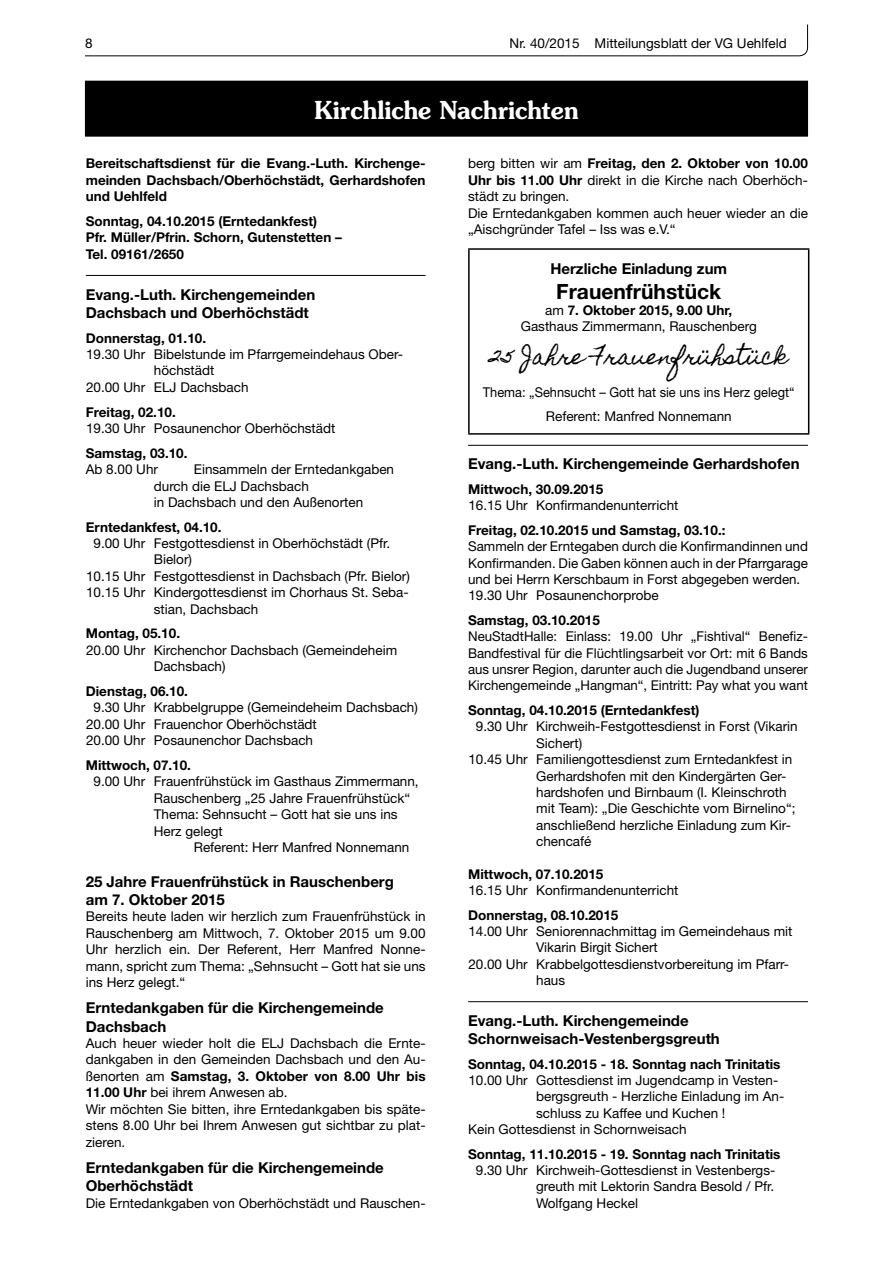
<style>
.page{position:relative;width:893px;height:1263px;background:#fff}
.page>*{position:absolute;margin:0;border:0;box-sizing:border-box;transform-origin:0 0}
.t1{font:600 24.75px "Souvenir";color:#fff;scale:.95 1}
.t2{font:21px "Homemade Apple";color:#000}
.t3{font:700 21px "Helvetica Neue";color:#000}
.t4{font:700 15px/18.1px "Helvetica Neue";color:#000}
.t5{font:13.5px/16.4px "Helvetica Neue";color:#000}
.t6{font:700 13.5px/16.4px "Helvetica Neue";color:#000;text-align:justify}
.t7{font:13.5px/24.3px "Helvetica Neue";color:#000;text-align:center;scale:.95 1}
.s1{font-weight:700}
</style>
<div class="page">
<svg style="left:85px;top:24px;width:723px;height:33px"></svg>
<div style="left:85px;top:81px;width:722px;height:55px;background:#000"></div>
<div style="left:85px;top:81px;width:723px;height:56px;border:1px solid #000"></div>
<hr style="left:86px;top:275px;width:340px;height:1px;background:#000">
<hr style="left:468px;top:445px;width:340px;height:1px;background:#000">
<hr style="left:468px;top:1001px;width:340px;height:1px;background:#000">
<hr style="left:468px;top:248px;width:341px;height:2px;background:#000">
<hr style="left:468px;top:250px;width:2px;height:183px;background:#000">
<hr style="left:808px;top:250px;width:1px;height:183px;background:#000">
<hr style="left:468px;top:433px;width:341px;height:2px;background:#000">
<p class="t5" style="left:85px;top:36px;width:9px">8</p>
<p class="t5" style="left:510px;top:36px;width:279px">Nr. 40/2015 Mitteilungsblatt der VG Uehlfeld</p>
<h1 class="t1" style="left:314px;top:100px;width:280px">Kirchliche Nachrichten</h1>
<p class="t6" style="left:86px;top:157px;width:341px">Bereitschaftsdienst für die Evang.-Luth. Kirchenge&shy;meinden Dachsbach/Oberhöchstädt, Gerhardshofen und Uehlfeld</p>
<p class="t6" style="left:86px;top:214px;width:258px;text-align:left">Sonntag, 04.10.2015 (Erntedankfest)<br>Pfr. Müller/Pfrin. Schorn, Gutenstetten –<br>Tel. 09161/2650</p>
<p class="t4" style="left:86px;top:287px;width:231px">Evang.-Luth. Kirchengemeinden<br>Dachsbach und Oberhöchstädt</p>
<p class="t6" style="left:86px;top:331px;width:122px">Donnerstag, 01.10.</p>
<p class="t5" style="left:86px;top:347px;width:318px">19.30 Uhr Bibelstunde im Pfarrgemeindehaus Ober-</p>
<p class="t5" style="left:154px;top:364px;width:62px">höchstädt</p>
<p class="t5" style="left:86px;top:380px;width:164px">20.00 Uhr ELJ Dachsbach</p>
<p class="t6" style="left:86px;top:405px;width:92px">Freitag, 02.10.</p>
<p class="t5" style="left:86px;top:421px;width:251px">19.30 Uhr Posaunenchor Oberhöchstädt</p>
<p class="t6" style="left:86px;top:446px;width:103px">Samstag, 03.10.</p>
<p class="t5" style="left:86px;top:462px;width:74px">Ab 8.00 Uhr</p>
<p class="t5" style="left:468px;top:157px;width:341px">berg bitten wir am <span class="s1">Freitag, den 2. Oktober von 10.00<br>Uhr bis 11.00 Uhr</span> direkt in die Kirche nach Oberhöch&shy;städt zu bringen.<br>Die Erntedankgaben kommen auch heuer wieder an die „Aischgründer Tafel – Iss was e.V.“</p>
<p class="t4" style="left:550px;top:260px;width:178px">Herzliche Einladung zum</p>
<h2 class="t3" style="left:556px;top:284px;width:166px">Frauenfrühstück</h2>
<p class="t5" style="left:521px;top:303px;width:237px;text-align:center">am <span class="s1">7. Oktober 2015, 9.00 Uhr,<br></span>Gasthaus Zimmermann, Rauschenberg</p>
<h2 class="t2" style="left:489px;top:345px;width:300px">25 Jahre Frauenfrühstück</h2>
<p class="t7" style="left:483px;top:381px;width:330px">Thema: „Sehnsucht – Gott hat sie uns ins Herz gelegt“<br>Referent: Manfred Nonnemann</p>
<p class="t4" style="left:468px;top:456px;width:333px">Evang.-Luth. Kirchengemeinde Gerhardshofen</p>
<p class="t6" style="left:468px;top:482px;width:137px">Mittwoch, 30.09.2015</p>
<p class="t5" style="left:468px;top:499px;width:212px">16.15 Uhr Konfirmandenunterricht</p>
<p class="t6" style="left:468px;top:523px;width:259px">Freitag, 02.10.2015 und Samstag, 03.10.:</p>
<p class="t5" style="left:468px;top:540px;width:341px">Sammeln der Erntegaben durch die Konfirmandinnen und Konfirmanden. Die Gaben können auch in der Pfarrgarage und bei Herrn Kerschbaum in Forst abgegeben werden.<br>19.30 Uhr Posaunenchorprobe</p>
<p class="t6" style="left:468px;top:613px;width:133px">Samstag, 03.10.2015</p>
<p class="t5" style="left:468px;top:630px;width:341px;text-align:justify">NeuStadtHalle: Einlass: 19.00 Uhr „Fishtival“ Benefiz-Bandfestival für die Flüchtlingsarbeit vor Ort: mit 6 Bands aus unsrer Region, darunter auch die Jugendband unserer Kirchengemeinde „Hangman“, Eintritt: Pay what you want</p>
<p class="t6" style="left:468px;top:703px;width:233px">Sonntag, 04.10.2015 (Erntedankfest)</p>
<p class="t5" style="left:476px;top:720px;width:323px">9.30 Uhr Kirchweih-Festgottesdienst in Forst (Vikarin</p>
<p class="t5" style="left:536px;top:736px;width:47px">Sichert)</p>
<p class="t5" style="left:468px;top:752px;width:326px">10.45 Uhr Familiengottesdienst zum Erntedankfest in</p>
<p class="t5" style="left:536px;top:769px;width:252px">Gerhardshofen mit den Kindergärten Ger-</p>
<p class="t5" style="left:536px;top:785px;width:252px">hardshofen und Birnbaum (I. Kleinschroth</p>
<p class="t5" style="left:536px;top:801px;width:261px">mit Team): „Die Geschichte vom Birnelino“;</p>
<p class="t5" style="left:536px;top:818px;width:256px">anschließend herzliche Einladung zum Kir-</p>
<p class="t5" style="left:536px;top:834px;width:57px">chencafé</p>
<p class="t6" style="left:468px;top:867px;width:137px">Mittwoch, 07.10.2015</p>
<p class="t5" style="left:468px;top:883px;width:212px">16.15 Uhr Konfirmandenunterricht</p>
<p class="t6" style="left:468px;top:908px;width:152px">Donnerstag, 08.10.2015</p>
<p class="t5" style="left:468px;top:924px;width:326px">14.00 Uhr Seniorennachmittag im Gemeindehaus mit</p>
<p class="t5" style="left:536px;top:941px;width:123px">Vikarin Birgit Sichert</p>
<p class="t5" style="left:468px;top:957px;width:322px">20.00 Uhr Krabbelgottesdienstvorbereitung im Pfarr-</p>
<p class="t5" style="left:536px;top:973px;width:31px">haus</p>
<p class="t4" style="left:468px;top:1013px;width:253px">Evang.-Luth. Kirchengemeinde<br>Schornweisach-Vestenbergsgreuth</p>
<p class="t6" style="left:468px;top:1057px;width:314px">Sonntag, 04.10.2015 - 18. Sonntag nach Trinitatis</p>
<p class="t5" style="left:468px;top:1073px;width:311px">10.00 Uhr Gottesdienst im Jugendcamp in Vesten-</p>
<p class="t5" style="left:536px;top:1090px;width:250px">bergsgreuth - Herzliche Einladung im An-</p>
<p class="t5" style="left:536px;top:1106px;width:191px">schluss zu Kaffee und Kuchen !</p>
<p class="t5" style="left:468px;top:1122px;width:220px">Kein Gottesdienst in Schornweisach</p>
<p class="t6" style="left:468px;top:1147px;width:314px">Sonntag, 11.10.2015 - 19. Sonntag nach Trinitatis</p>
<p class="t5" style="left:536px;top:1163px;width:241px;text-align:justify;text-indent:-60px">9.30 Uhr Kirchweih-Gottesdienst in Vestenbergs&shy;greuth mit Lektorin Sandra Besold / Pfr.<br>Wolfgang Heckel</p>
<p class="t5" style="left:154px;top:462px;width:242px;text-indent:40px">Einsammeln der Erntedankgaben durch die ELJ Dachsbach<br>in Dachsbach und den Außenorten</p>
<p class="t6" style="left:86px;top:520px;width:137px">Erntedankfest, 04.10.</p>
<p class="t5" style="left:94px;top:536px;width:298px">9.00 Uhr Festgottesdienst in Oberhöchstädt (Pfr.</p>
<p class="t5" style="left:154px;top:553px;width:40px">Bielor)</p>
<p class="t5" style="left:86px;top:569px;width:325px">10.15 Uhr Festgottesdienst in Dachsbach (Pfr. Bielor)</p>
<p class="t5" style="left:86px;top:586px;width:324px">10.15 Uhr Kindergottesdienst im Chorhaus St. Seba-</p>
<p class="t5" style="left:154px;top:602px;width:106px">stian, Dachsbach</p>
<p class="t6" style="left:86px;top:627px;width:96px">Montag, 05.10.</p>
<p class="t5" style="left:154px;top:643px;width:245px;text-indent:-68px">20.00 Uhr Kirchenchor Dachsbach (Gemeindeheim<br>Dachsbach)</p>
<p class="t6" style="left:86px;top:684px;width:104px">Dienstag, 06.10.</p>
<p class="t5" style="left:86px;top:701px;width:333px;text-indent:8px">9.30 Uhr Krabbelgruppe (Gemeindeheim Dachsbach)<br>20.00 Uhr Frauenchor Oberhöchstädt<br>20.00 Uhr Posaunenchor Dachsbach</p>
<p class="t6" style="left:86px;top:758px;width:107px">Mittwoch, 07.10.</p>
<p class="t5" style="left:154px;top:775px;width:266px;text-indent:-60px">9.00 Uhr Frauenfrühstück im Gasthaus Zimmermann, Rauschenberg „25 Jahre Frauenfrühstück“ Thema: Sehnsucht – Gott hat sie uns ins Herz gelegt</p>
<p class="t5" style="left:194px;top:840px;width:217px">Referent: Herr Manfred Nonnemann</p>
<p class="t4" style="left:86px;top:873px;width:310px">25 Jahre Frauenfrühstück in Rauschenberg am 7. Oktober 2015</p>
<p class="t5" style="left:86px;top:910px;width:341px;text-align:justify">Bereits heute laden wir herzlich zum Frauenfrühstück in Rauschenberg am Mittwoch, 7. Oktober 2015 um 9.00<br>Uhr herzlich ein. Der Referent, Herr Manfred Nonne&shy;mann, spricht zum Thema: „Sehnsucht – Gott hat sie uns ins Herz gelegt.“</p>
<p class="t4" style="left:86px;top:1000px;width:300px">Erntedankgaben für die Kirchengemeinde<br>Dachsbach</p>
<p class="t5" style="left:86px;top:1036px;width:341px">Auch heuer wieder holt die ELJ Dachsbach die Ernte&shy;dankgaben in den Gemeinden Dachsbach und den Au&shy;ßenorten am <span class="s1">Samstag, 3. Oktober von 8.00 Uhr bis 11.00 Uhr</span> bei ihrem Anwesen ab.<br>Wir möchten Sie bitten, ihre Erntedankgaben bis späte&shy;stens 8.00 Uhr bei Ihrem Anwesen gut sichtbar zu plat&shy;zieren.</p>
<p class="t4" style="left:86px;top:1160px;width:300px">Erntedankgaben für die Kirchengemeinde<br>Oberhöchstädt</p>
<p class="t5" style="left:86px;top:1196px;width:341px">Die Erntedankgaben von Oberhöchstädt und Rauschen-</p>
</div>
